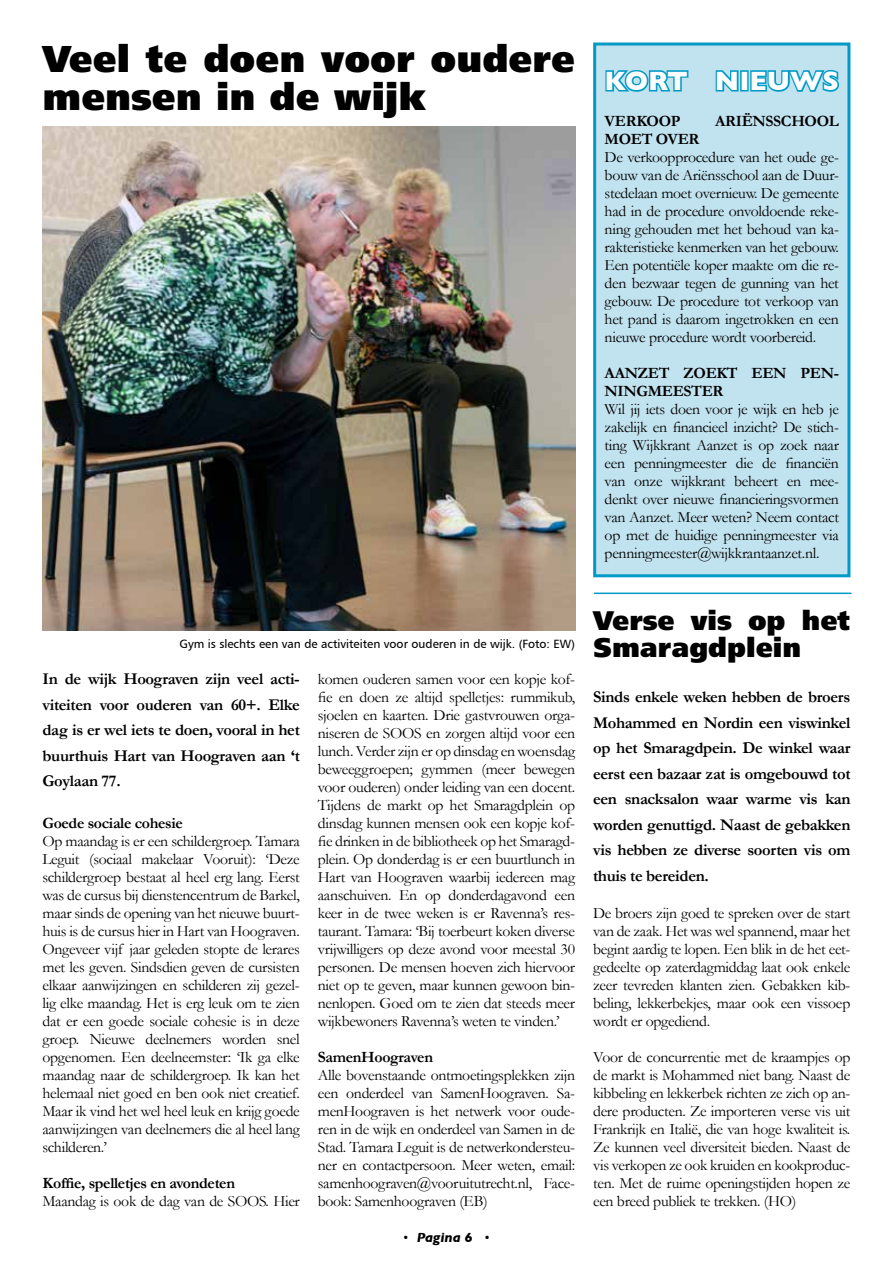
<style>
.page{position:relative;width:893px;height:1263px;background:#fff}
.page>*{position:absolute;margin:0;border:0;box-sizing:border-box;transform-origin:0 0}
.t1{font:37.5px/37.5px "Humanist 777 BT Extra Black B";color:#000}
.t2{font:27px/27px "Humanist 777 BT Extra Black B";color:#000}
.t3{font:700 27px "Gill Sans";color:#fff}
.t4{font:700 16.5px/25.5px "Garamond";letter-spacing:-.02em;color:#000;text-align:justify}
.t5{font:15.75px/18px "Garamond";letter-spacing:-.02em;color:#000;text-align:justify}
.t6{font:700 15.75px/18px "Garamond";letter-spacing:-.02em;color:#000}
.t7{font:italic 700 13.5px "Gill Sans";color:#000}
.t8{font:12px "Humanist 777 BT Roman B";color:#000}
.s1{font-weight:300;font-style:normal}
</style>
<div class="page">
<hr style="left:594px;top:593px;width:257px;height:1px;background:#009ac7">
<img style="left:43px;top:126px;width:532px;height:504px">
<div style="left:595px;top:44px;width:254px;height:532px;background:#c1e2ef"></div>
<svg style="left:605px;top:70px;width:84px;height:22px"></svg>
<svg style="left:715px;top:70px;width:24px;height:22px"></svg>
<div style="left:740px;top:70px;width:9px;height:22px;border:3px solid #009ac7"></div>
<svg style="left:750px;top:70px;width:89px;height:22px"></svg>
<div style="left:593px;top:43px;width:257px;height:534px;border:3px solid #009ac7"></div>
<h1 class="t1" style="left:43px;top:39px;width:534px">Veel te doen voor oudere mensen in de wijk</h1>
<h2 class="t3" style="left:605px;top:59px;width:236px">KORT NIEUWS</h2>
<p class="t6" style="left:605px;top:112px;width:77px">VERKOOP</p>
<p class="t6" style="left:715px;top:112px;width:125px">ARIËNSSCHOOL</p>
<p class="t6" style="left:605px;top:130px;width:96px">MOET OVER</p>
<p class="t5" style="left:605px;top:148px;width:236px">De verkoopprocedure van het oude ge&shy;bouw van de Ariënsschool aan de Duur&shy;stedelaan moet overnieuw. De gemeente had in de procedure onvoldoende reke&shy;ning gehouden met het behoud van ka&shy;rakteristieke kenmerken van het gebouw.<br>Een potentiële koper maakte om die re&shy;den bezwaar tegen de gunning van het gebouw. De procedure tot verkoop van het pand is daarom ingetrokken en een nieuwe procedure wordt voorbereid.</p>
<p class="t6" style="left:605px;top:364px;width:236px">AANZET ZOEKT EEN PEN-<br>NINGMEESTER</p>
<p class="t5" style="left:605px;top:400px;width:236px">Wil jij iets doen voor je wijk en heb je zakelijk en financieel inzicht? De stich&shy;ting Wijkkrant Aanzet is op zoek naar een penningmeester die de financiën van onze wijkkrant beheert en mee&shy;denkt over nieuwe financieringsvormen van Aanzet. Meer weten? Neem contact op met de huidige penningmeester via penningmeester@wijkkrantaanzet.nl.</p>
<p class="t8" style="left:180px;top:636px;width:397px">Gym is slechts een van de activiteiten voor ouderen in de wijk. (Foto: EW)</p>
<p class="t4" style="left:43px;top:666px;width:259px">In de wijk Hoograven zijn veel acti&shy;viteiten voor ouderen van 60+. Elke dag is er wel iets te doen, vooral in het buurthuis Hart van Hoograven aan ‘t Goylaan 77.</p>
<p class="t6" style="left:43px;top:814px;width:142px">Goede sociale cohesie</p>
<p class="t5" style="left:43px;top:832px;width:259px">Op maandag is er een schildergroep. Tamara Leguit (sociaal makelaar Vooruit): ‘Deze schildergroep bestaat al heel erg lang. Eerst was de cursus bij dienstencentrum de Barkel, maar sinds de opening van het nieuwe buurt&shy;huis is de cursus hier in Hart van Hoograven.<br>Ongeveer vijf jaar geleden stopte de lerares met les geven. Sindsdien geven de cursisten elkaar aanwijzingen en schilderen zij gezel&shy;lig elke maandag. Het is erg leuk om te zien dat er een goede sociale cohesie is in deze groep. Nieuwe deelnemers worden snel opgenomen. Een deelneemster: ‘Ik ga elke maandag naar de schildergroep. Ik kan het helemaal niet goed en ben ook niet creatief.<br>Maar ik vind het wel heel leuk en krijg goede aanwijzingen van deelnemers die al heel lang schilderen.’</p>
<p class="t6" style="left:43px;top:1174px;width:194px">Koffie, spelletjes en avondeten</p>
<p class="t5" style="left:43px;top:1192px;width:259px">Maandag is ook de dag van de SOOS. Hier</p>
<p class="t5" style="left:318px;top:670px;width:259px">komen ouderen samen voor een kopje kof&shy;fie en doen ze altijd spelletjes: rummikub, sjoelen en kaarten. Drie gastvrouwen orga&shy;niseren de SOOS en zorgen altijd voor een lunch. Verder zijn er op dinsdag en woensdag beweeggroepen; gymmen (meer bewegen voor ouderen) onder leiding van een docent.<br>Tijdens de markt op het Smaragdplein op dinsdag kunnen mensen ook een kopje kof&shy;fie drinken in de bibliotheek op het Smaragd&shy;plein. Op donderdag is er een buurtlunch in Hart van Hoograven waarbij iedereen mag aanschuiven. En op donderdagavond een keer in de twee weken is er Ravenna’s res&shy;taurant. Tamara: ‘Bij toerbeurt koken diverse vrijwilligers op deze avond voor meestal 30 personen. De mensen hoeven zich hiervoor niet op te geven, maar kunnen gewoon bin&shy;nenlopen. Goed om te zien dat steeds meer wijkbewoners Ravenna’s weten te vinden.’</p>
<p class="t6" style="left:318px;top:1048px;width:117px">SamenHoograven</p>
<p class="t5" style="left:318px;top:1066px;width:259px">Alle bovenstaande ontmoetingsplekken zijn een onderdeel van SamenHoograven. Sa&shy;menHoograven is het netwerk voor oude&shy;ren in de wijk en onderdeel van Samen in de Stad. Tamara Leguit is de netwerkondersteu&shy;ner en contactpersoon. Meer weten, email: samenhoograven@vooruitutrecht.nl, Face&shy;book: Samenhoograven (EB)</p>
<p class="t7" style="left:402px;top:1230px;width:90px"><span class="s1">•</span> Pagina 6 <span class="s1">•</span></p>
<h2 class="t2" style="left:593px;top:606px;width:259px">Verse vis op het<br>Smaragdplein</h2>
<p class="t4" style="left:593px;top:684px;width:259px">Sinds enkele weken hebben de broers Mohammed en Nordin een viswinkel op het Smaragdpein. De winkel waar eerst een bazaar zat is omgebouwd tot een snacksalon waar warme vis kan worden genuttigd. Naast de gebakken vis hebben ze diverse soorten vis om thuis te bereiden.</p>
<p class="t5" style="left:593px;top:904px;width:259px">De broers zijn goed te spreken over de start van de zaak. Het was wel spannend, maar het begint aardig te lopen. Een blik in de het eet&shy;gedeelte op zaterdagmiddag laat ook enkele zeer tevreden klanten zien. Gebakken kib&shy;beling, lekkerbekjes, maar ook een vissoep wordt er opgediend.</p>
<p class="t5" style="left:593px;top:1048px;width:259px">Voor de concurrentie met de kraampjes op de markt is Mohammed niet bang. Naast de kibbeling en lekkerbek richten ze zich op an&shy;dere producten. Ze importeren verse vis uit Frankrijk en Italië, die van hoge kwaliteit is.<br>Ze kunnen veel diversiteit bieden. Naast de vis verkopen ze ook kruiden en kookproduc&shy;ten. Met de ruime openingstijden hopen ze een breed publiek te trekken. (HO)</p>
</div>
